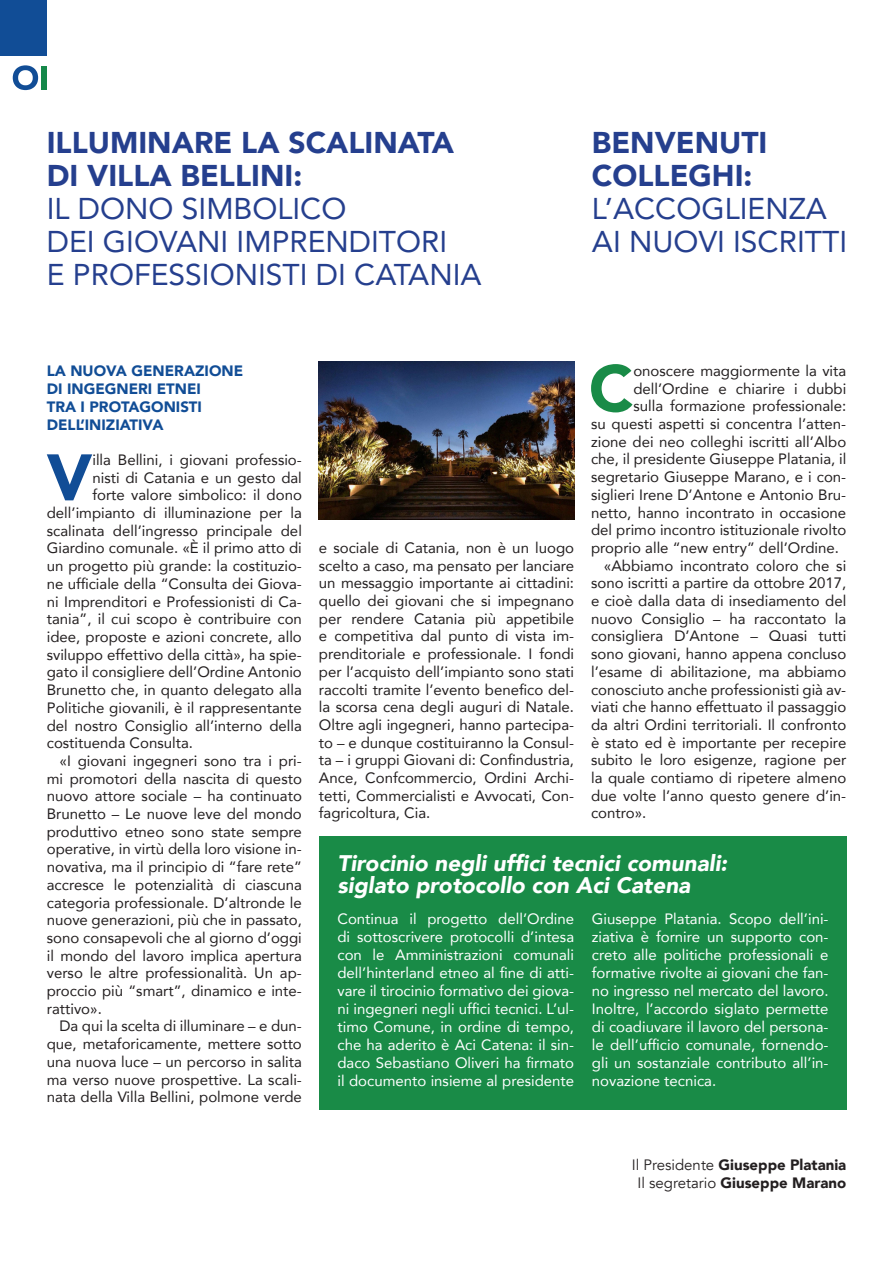
<style>
.page{position:relative;width:893px;height:1263px;background:#fff}
.page>*{position:absolute;margin:0;border:0;box-sizing:border-box;transform-origin:0 0}
.t1{font:900 64.95px "Avenir";color:#114d96}
.t2{font:900 64.95px "Avenir";color:#198b47}
.t3{font:30px/33px "Avenir";color:#253f8e}
.t4{font:900 30px "Avenir";color:#253f8e}
.t5{font:italic 900 22.5px "Avenir";color:#fff}
.t6{font:15px/17.7px "Avenir";color:#231f20;text-align:justify}
.t7{font:15px/18px "Avenir";color:#fff;text-align:justify}
.t8{font:900 15px "Avenir";color:#114d96}
.t9{font:900 15px "Avenir";color:#231f20}
.s1{font-weight:900}
.s2{font-weight:400}
</style>
<div class="page">
<div style="left:42px;top:66px;width:5px;height:23px;background:#15884a"></div>
<svg style="left:13px;top:65px;width:25px;height:25px"></svg>
<div style="left:0;top:0;width:47px;height:55px;background:#114d96"></div>
<div style="left:319px;top:836px;width:527px;height:273px;background:#198b47"></div>
<img style="left:319px;top:361px;width:255px;height:159px">
<p class="t4" style="left:47px;top:117px;width:409px">ILLUMINARE LA SCALINATA</p>
<p class="t4" style="left:47px;top:150px;width:257px">DI VILLA BELLINI:</p>
<p class="t3" style="left:47px;top:192px;width:301px">IL DONO SIMBOLICO</p>
<p class="t3" style="left:47px;top:225px;width:402px">DEI GIOVANI IMPRENDITORI</p>
<p class="t3" style="left:47px;top:258px;width:436px">E PROFESSIONISTI DI CATANIA</p>
<p class="t3" style="left:592px;top:126px;width:257px"><span class="s1">BENVENUTI<br>COLLEGHI:<br></span>L’ACCOGLIENZA<br>AI NUOVI ISCRITTI</p>
<p class="t8" style="left:47px;top:358px;width:198px">LA NUOVA GENERAZIONE</p>
<p class="t8" style="left:47px;top:376px;width:156px">DI INGEGNERI ETNEI</p>
<p class="t8" style="left:47px;top:394px;width:157px">TRA I PROTAGONISTI</p>
<p class="t8" style="left:47px;top:411px;width:118px">DELL’INIZIATIVA</p>
<p class="t1" style="left:47px;top:422px;width:47px">V</p>
<p class="t6" style="left:92px;top:450px;width:211px">illa Bellini, i giovani professio-</p>
<p class="t6" style="left:92px;top:468px;width:211px">nisti di Catania e un gesto dal</p>
<p class="t6" style="left:92px;top:486px;width:211px">forte valore simbolico: il dono</p>
<p class="t6" style="left:47px;top:504px;width:257px">dell’impianto di illuminazione per la</p>
<p class="t6" style="left:47px;top:521px;width:257px">scalinata dell’ingresso principale del</p>
<p class="t6" style="left:47px;top:539px;width:257px">Giardino comunale. «È il primo atto di</p>
<p class="t6" style="left:47px;top:557px;width:257px">un progetto più grande: la costituzio-</p>
<p class="t6" style="left:47px;top:574px;width:257px">ne ufficiale della “Consulta dei Giova-</p>
<p class="t6" style="left:47px;top:592px;width:257px">ni Imprenditori e Professionisti di Ca-</p>
<p class="t6" style="left:47px;top:610px;width:257px">tania”, il cui scopo è contribuire con</p>
<p class="t6" style="left:47px;top:627px;width:257px">idee, proposte e azioni concrete, allo</p>
<p class="t6" style="left:47px;top:645px;width:257px">sviluppo effettivo della città», ha spie-</p>
<p class="t6" style="left:47px;top:663px;width:257px">gato il consigliere dell’Ordine Antonio</p>
<p class="t6" style="left:47px;top:681px;width:257px">Brunetto che, in quanto delegato alla</p>
<p class="t6" style="left:47px;top:698px;width:257px">Politiche giovanili, è il rappresentante</p>
<p class="t6" style="left:47px;top:716px;width:257px">del nostro Consiglio all’interno della</p>
<p class="t6" style="left:47px;top:734px;width:148px">costituenda Consulta.</p>
<p class="t6" style="left:47px;top:751px;width:257px;text-indent:13px">«I giovani ingegneri sono tra i pri&shy;mi promotori della nascita di questo nuovo attore sociale – ha continuato Brunetto – Le nuove leve del mondo produttivo etneo sono state sempre operative, in virtù della loro visione in&shy;novativa, ma il principio di “fare rete” accresce le potenzialità di ciascuna categoria professionale. D’altronde le nuove generazioni, più che in passato, sono consapevoli che al giorno d’oggi il mondo del lavoro implica apertura verso le altre professionalità. Un ap&shy;proccio più “smart”, dinamico e inte&shy;rattivo».</p>
<p class="t6" style="left:47px;top:1017px;width:257px;text-indent:13px">Da qui la scelta di illuminare – e dun&shy;que, metaforicamente, mettere sotto una nuova luce – un percorso in salita ma verso nuove prospettive. La scali&shy;nata della Villa Bellini, polmone verde</p>
<p class="t6" style="left:319px;top:538px;width:257px">e sociale di Catania, non è un luogo scelto a caso, ma pensato per lanciare un messaggio importante ai cittadini: quello dei giovani che si impegnano per rendere Catania più appetibile e competitiva dal punto di vista im&shy;prenditoriale e professionale. I fondi per l’acquisto dell’impianto sono stati raccolti tramite l’evento benefico del&shy;la scorsa cena degli auguri di Natale.<br>Oltre agli ingegneri, hanno partecipa&shy;to – e dunque costituiranno la Consul&shy;ta – i gruppi Giovani di: Confindustria, Ance, Confcommercio, Ordini Archi&shy;tetti, Commercialisti e Avvocati, Con&shy;fagricoltura, Cia.</p>
<p class="t2" style="left:589px;top:333px;width:46px">C</p>
<p class="t6" style="left:633px;top:361px;width:214px">onoscere maggiormente la vita</p>
<p class="t6" style="left:633px;top:379px;width:214px">dell’Ordine e chiarire i dubbi</p>
<p class="t6" style="left:633px;top:397px;width:214px">sulla formazione professionale:</p>
<p class="t6" style="left:591px;top:414px;width:257px">su questi aspetti si concentra l’atten-</p>
<p class="t6" style="left:591px;top:432px;width:257px">zione dei neo colleghi iscritti all’Albo</p>
<p class="t6" style="left:591px;top:450px;width:257px">che, il presidente Giuseppe Platania, il</p>
<p class="t6" style="left:591px;top:468px;width:257px">segretario Giuseppe Marano, e i con-</p>
<p class="t6" style="left:591px;top:485px;width:257px">siglieri Irene D’Antone e Antonio Bru-</p>
<p class="t6" style="left:591px;top:503px;width:257px">netto, hanno incontrato in occasione</p>
<p class="t6" style="left:591px;top:521px;width:257px">del primo incontro istituzionale rivolto</p>
<p class="t6" style="left:591px;top:538px;width:249px">proprio alle “new entry” dell’Ordine.</p>
<p class="t6" style="left:591px;top:556px;width:257px;text-indent:13px">«Abbiamo incontrato coloro che si sono iscritti a partire da ottobre 2017, e cioè dalla data di insediamento del nuovo Consiglio – ha raccontato la consigliera D’Antone – Quasi tutti sono giovani, hanno appena concluso l’esame di abilitazione, ma abbiamo conosciuto anche professionisti già av&shy;viati che hanno effettuato il passaggio da altri Ordini territoriali. Il confronto è stato ed è importante per recepire subito le loro esigenze, ragione per la quale contiamo di ripetere almeno due volte l’anno questo genere d’in&shy;contro».</p>
<p class="t5" style="left:337px;top:844px;width:391px">Tirocinio negli uffici tecnici comunali:</p>
<p class="t5" style="left:337px;top:866px;width:354px">siglato protocollo con Aci Catena</p>
<p class="t7" style="left:337px;top:909px;width:238px">Continua il progetto dell’Ordine di sottoscrivere protocolli d’intesa con le Amministrazioni comunali dell’hinterland etneo al fine di atti&shy;vare il tirocinio formativo dei giova&shy;ni ingegneri negli uffici tecnici. L’ul&shy;timo Comune, in ordine di tempo, che ha aderito è Aci Catena: il sin&shy;daco Sebastiano Oliveri ha firmato il documento insieme al presidente</p>
<p class="t7" style="left:592px;top:909px;width:238px">Giuseppe Platania. Scopo dell’ini&shy;ziativa è fornire un supporto con&shy;creto alle politiche professionali e formative rivolte ai giovani che fan&shy;no ingresso nel mercato del lavoro.<br>Inoltre, l’accordo siglato permette di coadiuvare il lavoro del persona&shy;le dell’ufficio comunale, fornendo&shy;gli un sostanziale contributo all’in&shy;novazione tecnica.</p>
<p class="t9" style="left:632px;top:1151px;width:216px"><span class="s2">Il Presidente</span> Giuseppe Platania</p>
<p class="t9" style="left:637px;top:1169px;width:210px"><span class="s2">Il segretario</span> Giuseppe Marano</p>
</div>
